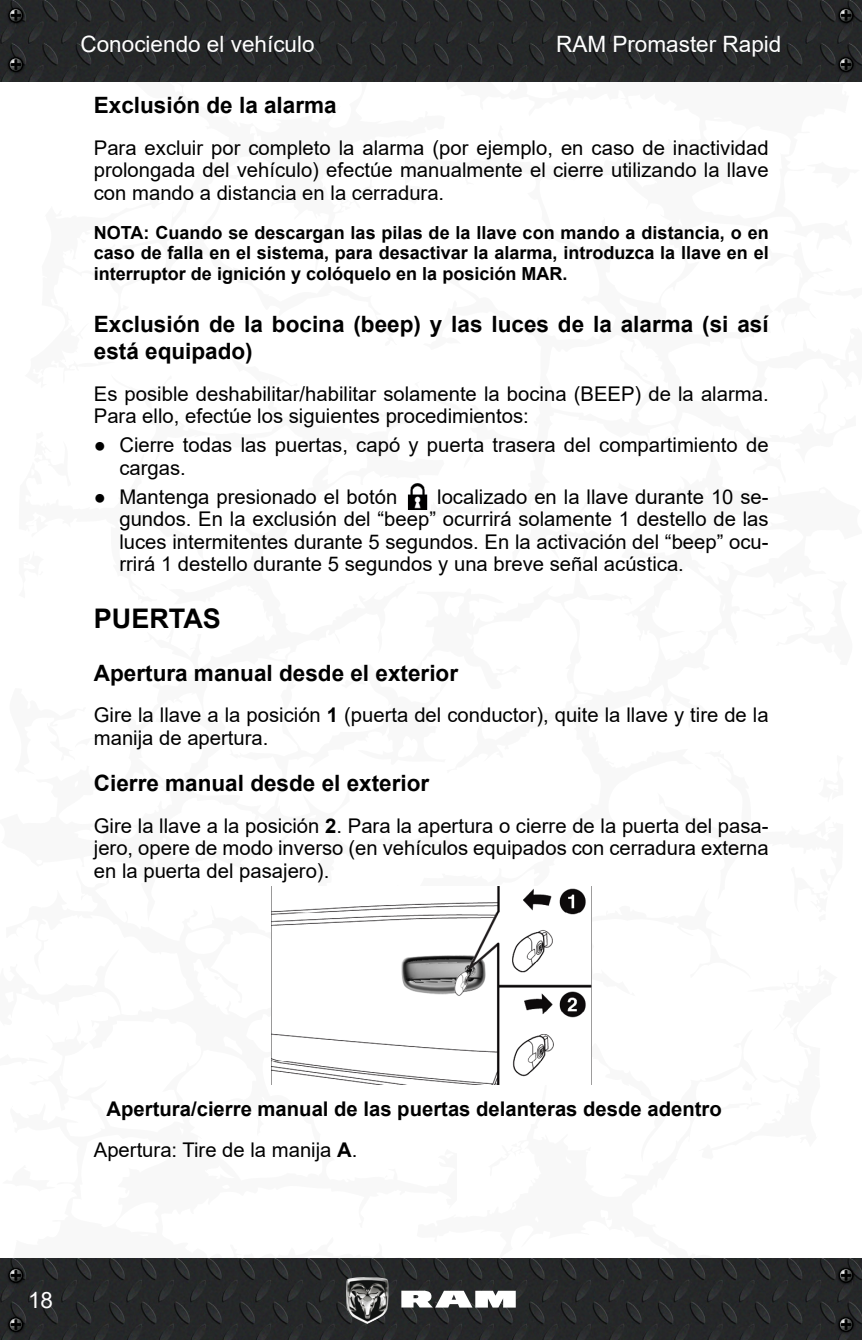
<style>
.page{position:relative;width:862px;height:1340px;background:#fff}
.page>*{position:absolute;margin:0;border:0;box-sizing:border-box;transform-origin:0 0}
._1_Título{font:700 27px "Arial";color:#000}
._2_Subtítulo{font:700 22.5px/27px "Arial";color:#000}
.t1{font:22.5px "Arial";color:#fff}
._4_Normal{font:20.25px/22.5px "Arial";color:#000;text-align:justify}
._3_Tercer_sub{font:700 20.25px "Arial";color:#000}
._6_NOTA{font:700 18px/20.2px "Arial";color:#000;text-align:justify}
.s1{font-weight:700}
</style>
<div class="page">
<svg style="left:861px;top:39px;width:1px;height:1259px"></svg>
<img style="left:0;top:0;width:861px;height:81px">
<img style="left:0;top:1258px;width:861px;height:81px">
<svg style="left:401px;top:1290px;width:114px;height:17px"></svg>
<img style="left:346px;top:1276px;width:42px;height:47px">
<img style="left:5px;top:4px;width:22px;height:22px">
<svg style="left:8px;top:8px;width:16px;height:15px"></svg>
<img style="left:5px;top:1264px;width:22px;height:22px">
<svg style="left:8px;top:1267px;width:16px;height:15px"></svg>
<img style="left:834px;top:4px;width:22px;height:22px">
<svg style="left:837px;top:8px;width:16px;height:15px"></svg>
<img style="left:834px;top:1264px;width:22px;height:22px">
<svg style="left:837px;top:1267px;width:16px;height:15px"></svg>
<img style="left:5px;top:53px;width:22px;height:23px">
<svg style="left:8px;top:57px;width:16px;height:15px"></svg>
<img style="left:5px;top:1313px;width:22px;height:22px">
<svg style="left:8px;top:1316px;width:16px;height:15px"></svg>
<img style="left:834px;top:53px;width:22px;height:23px">
<svg style="left:837px;top:57px;width:16px;height:15px"></svg>
<img style="left:834px;top:1313px;width:22px;height:22px">
<svg style="left:837px;top:1316px;width:16px;height:15px"></svg>
<img style="left:407px;top:484px;width:21px;height:26px">
<img style="left:271px;top:886px;width:319px;height:198px">
<p class="t1" style="left:80px;top:29px;width:235px">Conociendo el vehículo</p>
<p class="t1" style="left:556px;top:29px;width:227px">RAM Promaster Rapid</p>
<p class="_2_Subtítulo" style="left:94px;top:92px;width:244px">Exclusión de la alarma</p>
<p class="_4_Normal" style="left:94px;top:136px;width:676px">Para excluir por completo la alarma (por ejemplo, en caso de inactividad prolongada del vehículo) efectúe manualmente el cierre utilizando la llave con mando a distancia en la cerradura.</p>
<p class="_6_NOTA" style="left:94px;top:223px;width:676px">NOTA: Cuando se descargan las pilas de la llave con mando a distancia, o en caso de falla en el sistema, para desactivar la alarma, introduzca la llave en el interruptor de ignición y colóquelo en la posición MAR.</p>
<p class="_2_Subtítulo" style="left:94px;top:311px;width:676px">Exclusión de la bocina (beep) y las luces de la alarma (si así está equipado)</p>
<p class="_4_Normal" style="left:94px;top:382px;width:676px">Es posible deshabilitar/habilitar solamente la bocina (BEEP) de la alarma.<br>Para ello, efectúe los siguientes procedimientos:</p>
<p class="_4_Normal" style="left:119px;top:433px;width:650px;text-indent:-26px">● Cierre todas las puertas, capó y puerta trasera del compartimiento de cargas.</p>
<p class="_4_Normal" style="left:94px;top:485px;width:305px">● Mantenga presionado el botón</p>
<p class="_4_Normal" style="left:119px;top:485px;width:650px;text-indent:317px">localizado en la llave durante 10 se&shy;gundos. En la exclusión del “beep” ocurrirá solamente 1 destello de las luces intermitentes durante 5 segundos. En la activación del “beep” ocu&shy;rrirá 1 destello durante 5 segundos y una breve señal acústica.</p>
<p class="_1_Título" style="left:94px;top:599px;width:129px">PUERTAS</p>
<p class="_2_Subtítulo" style="left:94px;top:659px;width:365px">Apertura manual desde el exterior</p>
<p class="_4_Normal" style="left:94px;top:703px;width:676px">Gire la llave a la posición <span class="s1">1</span> (puerta del conductor), quite la llave y tire de la manija de apertura.</p>
<p class="_2_Subtítulo" style="left:94px;top:769px;width:337px">Cierre manual desde el exterior</p>
<p class="_4_Normal" style="left:94px;top:814px;width:676px">Gire la llave a la posición <span class="s1">2</span>. Para la apertura o cierre de la puerta del pasa&shy;jero, opere de modo inverso (en vehículos equipados con cerradura externa en la puerta del pasajero).</p>
<p class="_3_Tercer_sub" style="left:107px;top:1094px;width:616px">Apertura/cierre manual de las puertas delanteras desde adentro</p>
<p class="_4_Normal" style="left:94px;top:1138px;width:265px">Apertura: Tire de la manija <span class="s1">A</span>.</p>
<p class="t1" style="left:28px;top:1284px;width:27px">18</p>
</div>
